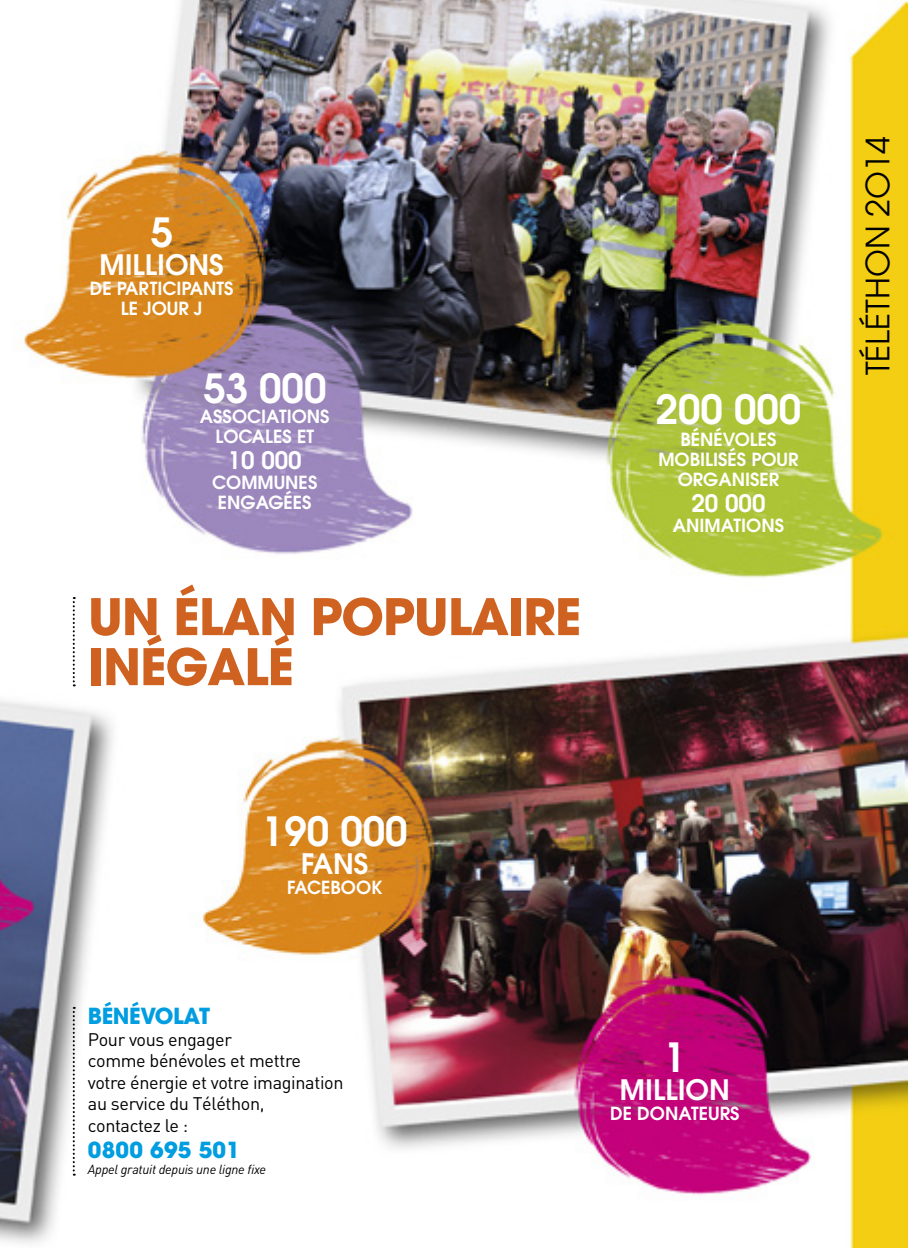
<style>
.page{position:relative;width:908px;height:1248px;background:#fff}
.page>*{position:absolute;margin:0;border:0;box-sizing:border-box;transform-origin:0 0}
.t1{font:700 50px/50px "Avant Garde";letter-spacing:-.02em;color:#cf6220}
.t2{font:600 40px "Avant Garde";color:#fff}
.t3{font:32px "Avant Garde";color:#000}
.t4{font:600 28px "Avant Garde";color:#fff}
.t5{font:600 24px "Avant Garde";color:#fff}
.t6{font:700 22px "Avant Garde";letter-spacing:-.005em;color:#009de0}
.t7{font:600 18px/20px "Avant Garde";color:#fff;text-align:center}
.t8{font:18px/21.6px "DIN";letter-spacing:-.02em;color:#000}
.t9{font:italic 13px "DIN";letter-spacing:-.02em;color:#000}
</style>
<div class="page">
<img style="left:0;top:0;width:907px;height:1247px">
<svg style="left:73px;top:1006px;width:2px;height:169px"></svg>
<svg style="left:73px;top:597px;width:2px;height:89px"></svg>
<h2 class="t2" style="left:150px;top:206px;width:24px">5</h2>
<h3 class="t4" style="left:99px;top:247px;width:86px">MILLIONS</h3>
<p class="t7" style="left:90px;top:278px;width:145px">DE PARTI CIPANTS<br>LE JOUR J</p>
<h2 class="t2" style="left:203px;top:362px;width:125px">53 000</h2>
<p class="t7" style="left:200px;top:406px;width:131px">ASSOCIATI ONS<br>LOCALES ET</p>
<h3 class="t5" style="left:228px;top:444px;width:75px">10 000</h3>
<p class="t7" style="left:212px;top:472px;width:107px">COMMUNES<br>ENGAGÉES</p>
<h1 class="t1" style="left:88px;top:591px;width:494px">UN ÉLAN POPULAIRE<br>INÉGALÉ</h1>
<h2 class="t2" style="left:655px;top:382px;width:147px">200 000</h2>
<p class="t7" style="left:658px;top:428px;width:142px">BÉNÉVOLES<br>MOBILISÉS POUR<br>ORGANISER</p>
<h3 class="t5" style="left:691px;top:487px;width:75px">20 000</h3>
<p class="t7" style="left:672px;top:514px;width:113px">ANIMATIONS</p>
<h2 class="t2" style="left:262px;top:805px;width:147px">190 000</h2>
<h3 class="t4" style="left:301px;top:845px;width:69px">FANS</h3>
<p class="t7" style="left:287px;top:877px;width:97px">FACEBOOK</p>
<p class="t6" style="left:88px;top:1001px;width:124px">BÉNÉVOLAT</p>
<p class="t8" style="left:88px;top:1027px;width:257px">Pour vous engager<br>comme bénévoles et mettre votre énergie et votre imagination au service du Téléthon,<br>contactez le :</p>
<p class="t6" style="left:88px;top:1135px;width:153px">0800 695 501</p>
<p class="t9" style="left:88px;top:1161px;width:180px">Appel gratuit depuis une ligne fixe</p>
<h2 class="t2" style="left:663px;top:1031px;width:24px">1</h2>
<h3 class="t4" style="left:619px;top:1071px;width:88px">MILLION</h3>
<p class="t7" style="left:610px;top:1103px;width:131px">DE DONATEU RS</p>
<h3 class="t3" style="left:858px;top:375px;width:241px;rotate:-90deg">téléthon 2O14</h3>
</div>
